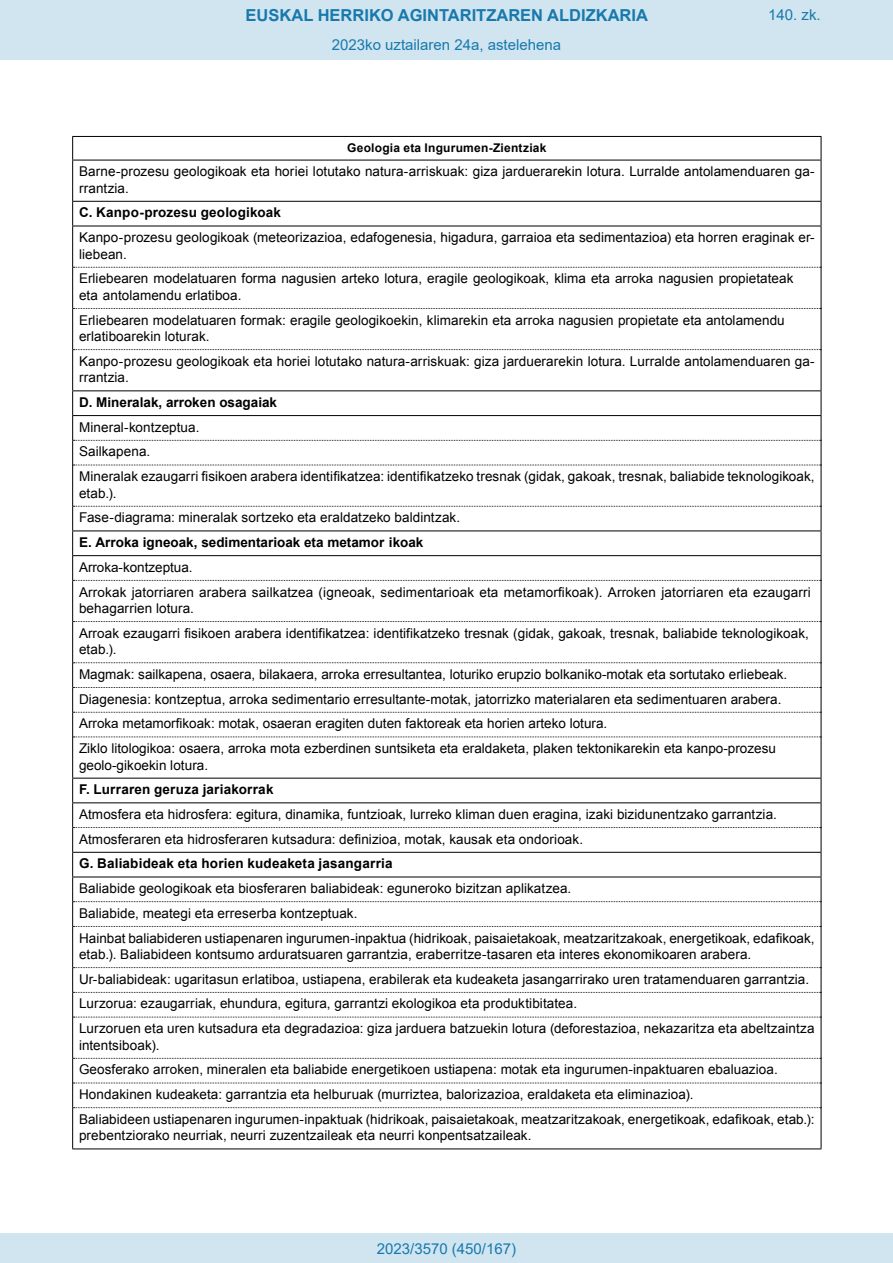
<style>
.page{position:relative;width:893px;height:1263px;background:#fff}
.page>*{position:absolute;margin:0;border:0;box-sizing:border-box;transform-origin:0 0}
.t1{font:700 16.5px "Arial";color:#1879ad}
.Paginacion_Centro{font:15px "Arial";color:#1879ad}
.t2{font:13.5px/24.8px "Arial";letter-spacing:.005em;color:#000}
.t3{font:700 12px "Arial";letter-spacing:.015em;color:#000}
.s1{font-weight:700}
</style>
<div class="page">
<hr style="left:72px;top:160px;width:749px;height:1px;background:#000">
<svg style="left:73px;top:267px;width:748px;height:1px"></svg>
<svg style="left:73px;top:308px;width:748px;height:1px"></svg>
<svg style="left:73px;top:349px;width:748px;height:1px"></svg>
<svg style="left:73px;top:621px;width:748px;height:1px"></svg>
<hr style="left:72px;top:136px;width:749px;height:1px;background:#000">
<svg style="left:72px;top:137px;width:1px;height:23px"></svg>
<svg style="left:821px;top:137px;width:1px;height:23px"></svg>
<hr style="left:72px;top:160px;width:1px;height:41px;background:#000">
<hr style="left:821px;top:160px;width:1px;height:41px;background:#000">
<hr style="left:72px;top:226px;width:1px;height:41px;background:#000">
<hr style="left:821px;top:226px;width:1px;height:41px;background:#000">
<hr style="left:72px;top:267px;width:1px;height:41px;background:#000">
<hr style="left:821px;top:267px;width:1px;height:41px;background:#000">
<hr style="left:72px;top:308px;width:1px;height:42px;background:#000">
<hr style="left:821px;top:308px;width:1px;height:42px;background:#000">
<hr style="left:72px;top:350px;width:1px;height:40px;background:#000">
<hr style="left:821px;top:350px;width:1px;height:40px;background:#000">
<hr style="left:72px;top:465px;width:1px;height:41px;background:#000">
<hr style="left:821px;top:465px;width:1px;height:41px;background:#000">
<hr style="left:72px;top:580px;width:1px;height:42px;background:#000">
<hr style="left:821px;top:580px;width:1px;height:42px;background:#000">
<hr style="left:72px;top:622px;width:1px;height:41px;background:#000">
<hr style="left:821px;top:622px;width:1px;height:41px;background:#000">
<svg style="left:72px;top:662px;width:750px;height:75px"></svg>
<hr style="left:72px;top:737px;width:1px;height:41px;background:#000">
<hr style="left:821px;top:737px;width:1px;height:41px;background:#000">
<hr style="left:72px;top:926px;width:1px;height:42px;background:#000">
<hr style="left:821px;top:926px;width:1px;height:42px;background:#000">
<svg style="left:72px;top:967px;width:750px;height:51px"></svg>
<hr style="left:72px;top:1017px;width:1px;height:41px;background:#000">
<hr style="left:821px;top:1017px;width:1px;height:41px;background:#000">
<svg style="left:72px;top:1058px;width:750px;height:50px"></svg>
<hr style="left:72px;top:1108px;width:1px;height:40px;background:#000">
<hr style="left:821px;top:1108px;width:1px;height:40px;background:#000">
<hr style="left:72px;top:1148px;width:749px;height:1px;background:#000">
<hr style="left:72px;top:201px;width:749px;height:1px;background:#000">
<svg style="left:72px;top:202px;width:1px;height:24px"></svg>
<svg style="left:821px;top:202px;width:1px;height:24px"></svg>
<hr style="left:72px;top:226px;width:749px;height:1px;background:#000">
<hr style="left:72px;top:390px;width:749px;height:1px;background:#000">
<svg style="left:72px;top:391px;width:750px;height:75px"></svg>
<hr style="left:72px;top:415px;width:749px;height:1px;background:#000">
<svg style="left:72px;top:778px;width:750px;height:149px"></svg>
<hr style="left:72px;top:877px;width:749px;height:1px;background:#000">
<svg style="left:72px;top:506px;width:750px;height:75px"></svg>
<hr style="left:72px;top:555px;width:749px;height:1px;background:#000">
<div style="left:0;top:0;width:893px;height:60px;background:#d0e5f0"></div>
<div style="left:0;top:1233px;width:893px;height:30px;background:#d0e5f0"></div>
<p class="t1" style="left:246px;top:3px;width:404px">EUSKAL HERRIKO AGINTARITZAREN ALDIZKARIA</p>
<p class="Paginacion_Centro" style="left:768px;top:5px;width:54px">140. zk.</p>
<p class="Paginacion_Centro" style="left:332px;top:35px;width:231px">2023ko uztailaren 24a, astelehena</p>
<p class="t3" style="left:347px;top:139px;width:201px">Geologia eta Ingurumen-Zientziak</p>
<p class="t2" style="left:79px;top:163px;width:737px;line-height:16.5px">Barne-prozesu geologikoak eta horiei lotutako natura-arriskuak: giza jarduerarekin lotura. Lurralde antolamenduaren ga&shy;rrantzia.</p>
<p class="t2" style="left:79px;top:200px;width:737px"><span class="s1">C. Kanpo-prozesu geologikoak<br></span>Kanpo-prozesu geologikoak (meteorizazioa, edafogenesia, higadura, garraioa eta sedimentazioa) eta horren eraginak er-</p>
<p class="t2" style="left:79px;top:242px;width:716px">liebean.<br>Erliebearen modelatuaren forma nagusien arteko lotura, eragile geologikoak, klima eta arroka nagusien propietateak</p>
<p class="t2" style="left:79px;top:283px;width:707px">eta antolamendu erlatiboa.<br>Erliebearen modelatuaren formak: eragile geologikoekin, klimarekin eta arroka nagusien propietate eta antolamendu</p>
<p class="t2" style="left:79px;top:324px;width:737px">erlatiboarekin loturak.<br>Kanpo-prozesu geologikoak eta horiei lotutako natura-arriskuak: giza jarduerarekin lotura. Lurralde antolamenduaren ga-</p>
<p class="t2" style="left:79px;top:365px;width:737px">rrantzia.<br><span class="s1">D. Mineralak, arroken osagaiak<br></span>Mineral-kontzeptua.<br>Sailkapena.<br>Mineralak ezaugarri fisikoen arabera identifikatzea: identifikatzeko tresnak (gidak, gakoak, tresnak, baliabide teknologikoak,</p>
<p class="t2" style="left:79px;top:481px;width:733px">etab.).<br>Fase-diagrama: mineralak sortzeko eta eraldatzeko baldintzak.<br><span class="s1">E. Arroka igneoak, sedimentarioak eta metamor ikoak<br></span>Arroka-kontzeptua.<br>Arrokak jatorriaren arabera sailkatzea (igneoak, sedimentarioak eta metamorfikoak). Arroken jatorriaren eta ezaugarri</p>
<p class="t2" style="left:79px;top:596px;width:731px">behagarrien lotura.<br>Arroak ezaugarri fisikoen arabera identifikatzea: identifikatzeko tresnak (gidak, gakoak, tresnak, baliabide teknologikoak,</p>
<p class="t2" style="left:79px;top:637px;width:710px">etab.).<br>Magmak: sailkapena, osaera, bilakaera, arroka erresultantea, loturiko erupzio bolkaniko-motak eta sortutako erliebeak.<br>Diagenesia: kontzeptua, arroka sedimentario erresultante-motak, jatorrizko materialaren eta sedimentuaren arabera.<br>Arroka metamorfikoak: motak, osaeran eragiten duten faktoreak eta horien arteko lotura.<br>Ziklo litologikoa: osaera, arroka mota ezberdinen suntsiketa eta eraldaketa, plaken tektonikarekin eta kanpo-prozesu</p>
<p class="t2" style="left:79px;top:753px;width:737px">geolo-gikoekin lotura.<br><span class="s1">F. Lurraren geruza jariakorrak<br></span>Atmosfera eta hidrosfera: egitura, dinamika, funtzioak, lurreko kliman duen eragina, izaki bizidunentzako garrantzia.<br>Atmosferaren eta hidrosferaren kutsadura: definizioa, motak, kausak eta ondorioak.<br><span class="s1">G. Baliabideak eta horien kudeaketa jasangarria<br></span>Baliabide geologikoak eta biosferaren baliabideak: eguneroko bizitzan aplikatzea.<br>Baliabide, meategi eta erreserba kontzeptuak.<br>Hainbat baliabideren ustiapenaren ingurumen-inpaktua (hidrikoak, paisaietakoak, meatzaritzakoak, energetikoak, edafikoak,</p>
<p class="t2" style="left:79px;top:942px;width:737px">etab.). Baliabideen kontsumo arduratsuaren garrantzia, eraberritze-tasaren eta interes ekonomikoaren arabera.<br>Ur-baliabideak: ugaritasun erlatiboa, ustiapena, erabilerak eta kudeaketa jasangarrirako uren tratamenduaren garrantzia.<br>Lurzorua: ezaugarriak, ehundura, egitura, garrantzi ekologikoa eta produktibitatea.<br>Lurzoruen eta uren kutsadura eta degradazioa: giza jarduera batzuekin lotura (deforestazioa, nekazaritza eta abeltzaintza</p>
<p class="t2" style="left:79px;top:1033px;width:737px">intentsiboak).<br>Geosferako arroken, mineralen eta baliabide energetikoen ustiapena: motak eta ingurumen-inpaktuaren ebaluazioa.<br>Hondakinen kudeaketa: garrantzia eta helburuak (murriztea, balorizazioa, eraldaketa eta eliminazioa).<br>Baliabideen ustiapenaren ingurumen-inpaktuak (hidrikoak, paisaietakoak, meatzaritzakoak, energetikoak, edafikoak, etab.):</p>
<p class="t2" style="left:79px;top:1123px;width:454px">prebentziorako neurriak, neurri zuzentzaileak eta neurri konpentsatzaileak.</p>
<p class="Paginacion_Centro" style="left:377px;top:1238px;width:141px">2023/3570 (450/167)</p>
</div>
